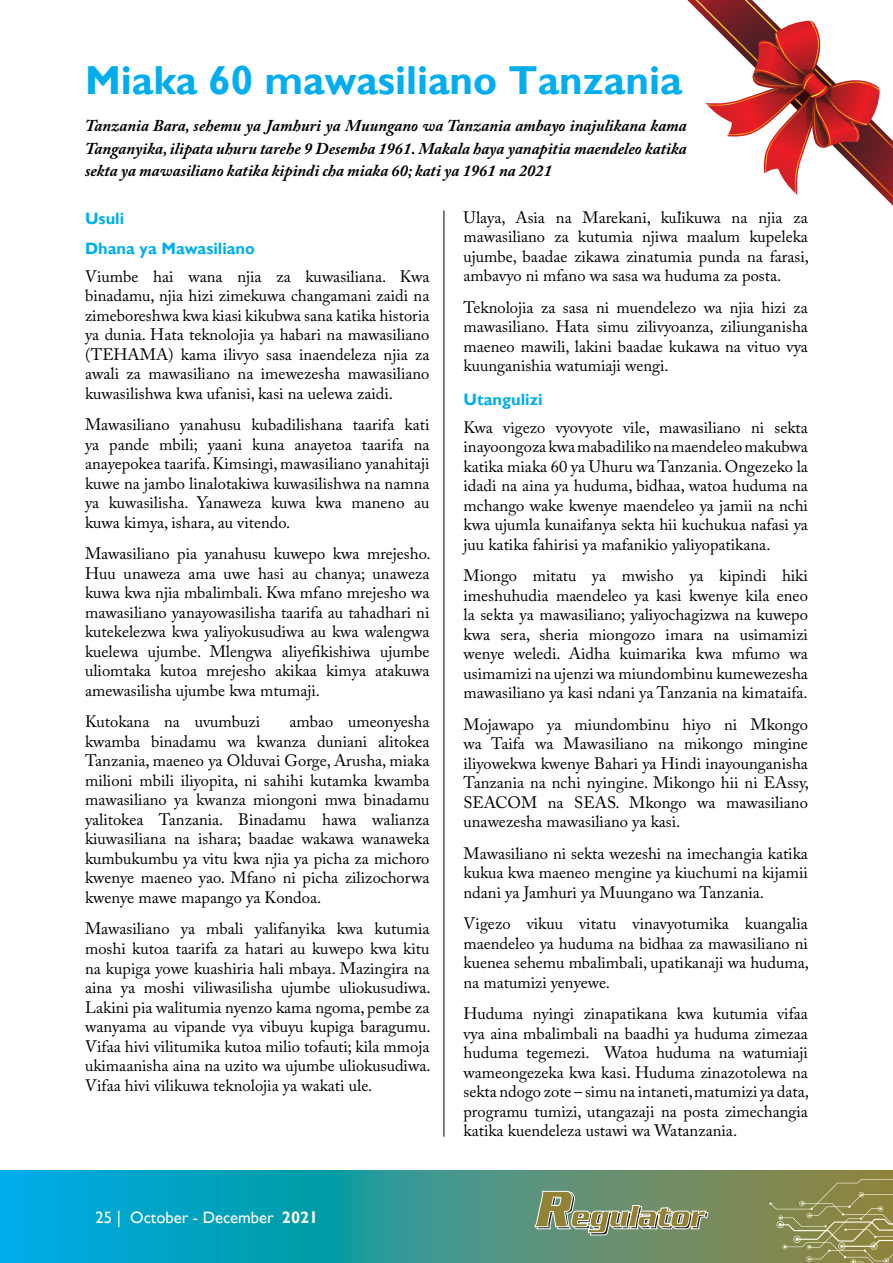
<style>
.page{position:relative;width:893px;height:1263px;background:#fff}
.page>*{position:absolute;margin:0;border:0;box-sizing:border-box;transform-origin:0 0}
.t1{font:700 40.5px "Gill Sans";color:#00aeef}
.t2{font:16.5px/19.5px "Adobe Caslon Pro";color:#000;text-align:justify}
.t3{font:italic 700 16.5px/22.5px "Adobe Caslon Pro";color:#000;text-align:justify}
.t4{font:700 16.5px/30.2px "Gill Sans";color:#00aeef}
.t5{font:16.5px "Gill Sans";color:#fff}
.s1{font-weight:700}
</style>
<div class="page">
<svg style="left:0;top:1170px;width:893px;height:93px;background:#2b9b9f"></svg>
<svg style="left:769px;top:1179px;width:124px;height:84px;background:#929055"></svg>
<svg style="left:534px;top:1191px;width:174px;height:44px;background:#899772"></svg>
<hr style="left:444px;top:210px;width:1px;height:927px;background:#000">
<svg style="left:687px;top:0;width:206px;height:206px"></svg>
<h1 class="t1" style="left:85px;top:56px;width:598px">Miaka 60 mawasiliano Tanzania</h1>
<p class="t3" style="left:85px;top:114px;width:603px">Tanzania Bara, sehemu ya Jamhuri ya Muungano wa Tanzania ambayo inajulikana kama Tanganyika, ilipata uhuru tarehe 9 Desemba 1961. Makala haya yanapitia maendeleo katika sekta ya mawasiliano katika kipindi cha miaka 60; kati ya 1961 na 2021</p>
<p class="t4" style="left:85px;top:203px;width:171px">Usuli<br>Dhana ya Mawasiliano</p>
<p class="t2" style="left:85px;top:266px;width:346px">Viumbe hai wana njia za kuwasiliana. Kwa binadamu, njia hizi zimekuwa changamani zaidi na zimeboreshwa kwa kiasi kikubwa sana katika historia ya dunia. Hata teknolojia ya habari na mawasiliano (TEHAMA) kama ilivyo sasa inaendeleza njia za awali za mawasiliano na imewezesha mawasiliano kuwasilishwa kwa ufanisi, kasi na uelewa zaidi.</p>
<p class="t2" style="left:85px;top:415px;width:346px">Mawasiliano yanahusu kubadilishana taarifa kati ya pande mbili; yaani kuna anayetoa taarifa na anayepokea taarifa. Kimsingi, mawasiliano yanahitaji kuwe na jambo linalotakiwa kuwasilishwa na namna ya kuwasilisha. Yanaweza kuwa kwa maneno au kuwa kimya, ishara, au vitendo.</p>
<p class="t2" style="left:85px;top:544px;width:347px">Mawasiliano pia yanahusu kuwepo kwa mrejesho.<br>Huu unaweza ama uwe hasi au chanya; unaweza kuwa kwa njia mbalimbali. Kwa mfano mrejesho wa mawasiliano yanayowasilisha taarifa au tahadhari ni kutekelezwa kwa yaliyokusudiwa au kwa walengwa kuelewa ujumbe. Mlengwa aliyefikishiwa ujumbe uliomtaka kutoa mrejesho akikaa kimya atakuwa amewasilisha ujumbe kwa mtumaji.</p>
<p class="t2" style="left:85px;top:712px;width:177px">Kutokana na uvumbuzi</p>
<p class="t2" style="left:85px;top:712px;width:346px;text-indent:205px">ambao umeonyesha kwamba binadamu wa kwanza duniani alitokea Tanzania, maeneo ya Olduvai Gorge, Arusha, miaka milioni mbili iliyopita, ni sahihi kutamka kwamba mawasiliano ya kwanza miongoni mwa binadamu yalitokea Tanzania. Binadamu hawa walianza kiuwasiliana na ishara; baadae wakawa wanaweka kumbukumbu ya vitu kwa njia ya picha za michoro kwenye maeneo yao. Mfano ni picha zilizochorwa kwenye mawe mapango ya Kondoa.</p>
<p class="t2" style="left:85px;top:919px;width:347px">Mawasiliano ya mbali yalifanyika kwa kutumia moshi kutoa taarifa za hatari au kuwepo kwa kitu na kupiga yowe kuashiria hali mbaya. Mazingira na aina ya moshi viliwasilisha ujumbe uliokusudiwa.<br>Lakini pia walitumia nyenzo kama ngoma, pembe za wanyama au vipande vya vibuyu kupiga baragumu.<br>Vifaa hivi vilitumika kutoa milio tofauti; kila mmoja ukimaanisha aina na uzito wa ujumbe uliokusudiwa.<br>Vifaa hivi vilikuwa teknolojia ya wakati ule.</p>
<p class="t5" style="left:96px;top:1208px;width:224px">25 | October - December <span class="s1">2021</span></p>
<p class="t2" style="left:463px;top:207px;width:347px">Ulaya, Asia na Marekani, kulikuwa na njia za mawasiliano za kutumia njiwa maalum kupeleka ujumbe, baadae zikawa zinatumia punda na farasi, ambavyo ni mfano wa sasa wa huduma za posta.</p>
<p class="t2" style="left:463px;top:297px;width:346px">Teknolojia za sasa ni muendelezo wa njia hizi za mawasiliano. Hata simu zilivyoanza, ziliunganisha maeneo mawili, lakini baadae kukawa na vituo vya kuunganishia watumiaji wengi.</p>
<p class="t4" style="left:463px;top:384px;width:81px">Utangulizi</p>
<p class="t2" style="left:463px;top:417px;width:346px">Kwa vigezo vyovyote vile, mawasiliano ni sekta inayoongoza kwa mabadiliko na maendeleo makubwa katika miaka 60 ya Uhuru wa Tanzania. Ongezeko la idadi na aina ya huduma, bidhaa, watoa huduma na mchango wake kwenye maendeleo ya jamii na nchi kwa ujumla kunaifanya sekta hii kuchukua nafasi ya juu katika fahirisi ya mafanikio yaliyopatikana.</p>
<p class="t2" style="left:463px;top:566px;width:346px">Miongo mitatu ya mwisho ya kipindi hiki imeshuhudia maendeleo ya kasi kwenye kila eneo la sekta ya mawasiliano; yaliyochagizwa na kuwepo kwa sera, sheria miongozo imara na usimamizi wenye weledi. Aidha kuimarika kwa mfumo wa usimamizi na ujenzi wa miundombinu kumewezesha mawasiliano ya kasi ndani ya Tanzania na kimataifa.</p>
<p class="t2" style="left:463px;top:714px;width:347px">Mojawapo ya miundombinu hiyo ni Mkongo wa Taifa wa Mawasiliano na mikongo mingine iliyowekwa kwenye Bahari ya Hindi inayounganisha Tanzania na nchi nyingine. Mikongo hii ni EAssy, SEACOM na SEAS. Mkongo wa mawasiliano unawezesha mawasiliano ya kasi.</p>
<p class="t2" style="left:463px;top:843px;width:346px">Mawasiliano ni sekta wezeshi na imechangia katika kukua kwa maeneo mengine ya kiuchumi na kijamii ndani ya Jamhuri ya Muungano wa Tanzania.</p>
<p class="t2" style="left:463px;top:914px;width:347px">Vigezo vikuu vitatu vinavyotumika kuangalia maendeleo ya huduma na bidhaa za mawasiliano ni kuenea sehemu mbalimbali, upatikanaji wa huduma, na matumizi yenyewe.</p>
<p class="t2" style="left:463px;top:1004px;width:347px">Huduma nyingi zinapatikana kwa kutumia vifaa vya aina mbalimbali na baadhi ya huduma zimezaa huduma tegemezi. Watoa huduma na watumiaji wameongezeka kwa kasi. Huduma zinazotolewa na sekta ndogo zote – simu na intaneti, matumizi ya data, programu tumizi, utangazaji na posta zimechangia katika kuendeleza ustawi wa Watanzania.</p>
</div>
